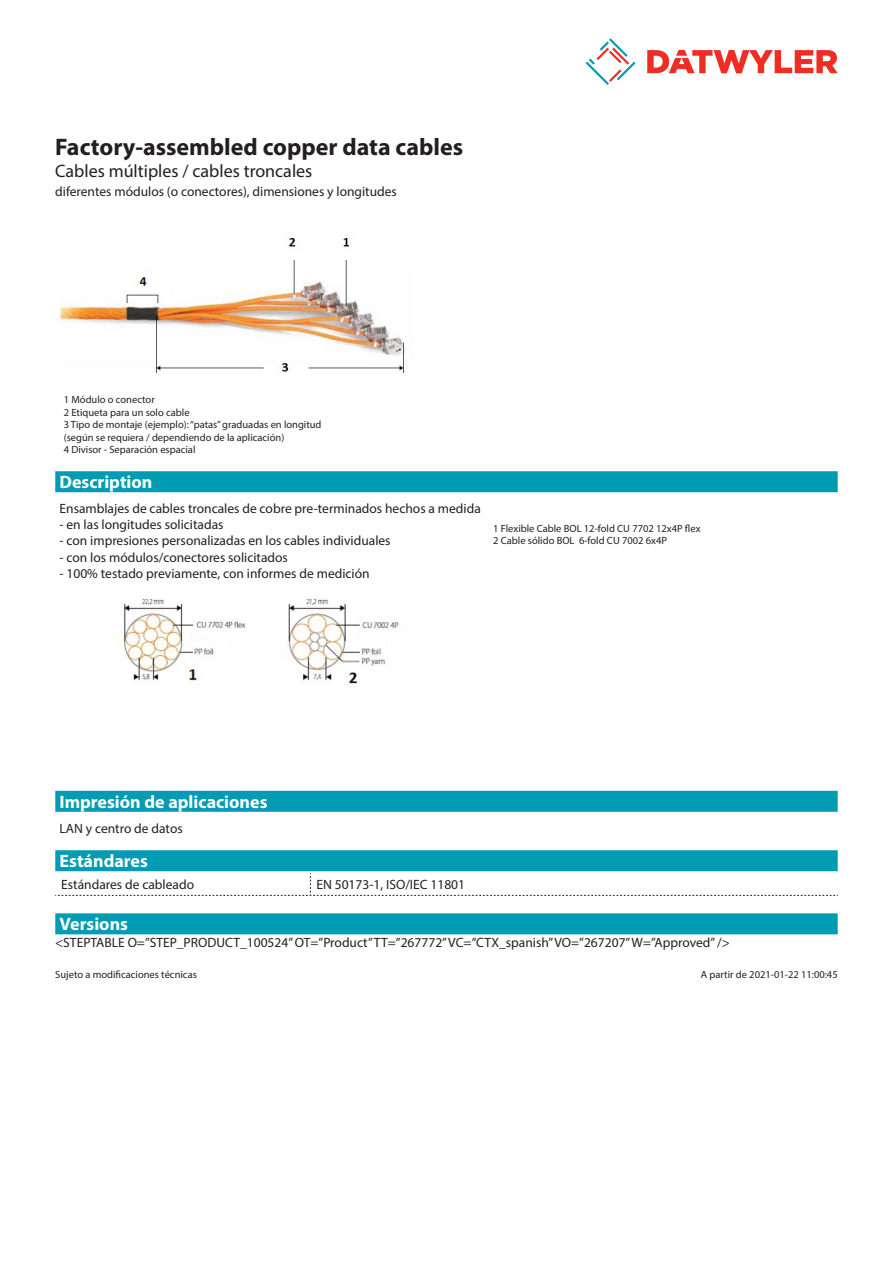
<style>
.page{position:relative;width:893px;height:1263px;background:#fff}
.page>*{position:absolute;margin:0;border:0;box-sizing:border-box;transform-origin:0 0}
.Product_Head{font:700 24px "Myriad Pro";color:#231f20}
.Standard_Head_Proper{font:700 18px "Myriad Pro";color:#fff}
.SubHead{font:18px "Myriad Pro";color:#231f20}
.Standard_text{font:13.5px "Myriad Pro";color:#231f20}
.myriad_light_propert{font:13.5px "Myriad Pro";color:#231f20}
.imagetext{font:10.5px/12.6px "Myriad Pro";color:#231f20}
.Footnote{font:10.5px "Myriad Pro";color:#231f20}
</style>
<div class="page">
<svg style="left:586px;top:38px;width:49px;height:47px"></svg>
<svg style="left:647px;top:50px;width:191px;height:23px"></svg>
<div style="left:55px;top:850px;width:783px;height:21px;background:#009cb3"></div>
<svg style="left:55px;top:873px;width:783px;height:23px"></svg>
<img style="left:59px;top:235px;width:346px;height:138px">
<div style="left:55px;top:913px;width:783px;height:21px;background:#009cb3"></div>
<div style="left:55px;top:471px;width:783px;height:21px;background:#009cb3"></div>
<div style="left:55px;top:791px;width:783px;height:21px;background:#009cb3"></div>
<img style="left:124px;top:598px;width:275px;height:86px">
<p class="Product_Head" style="left:55px;top:131px;width:409px">Factory-assembled copper data cables</p>
<p class="SubHead" style="left:55px;top:160px;width:259px">Cables múltiples / cables troncales</p>
<p class="Standard_text" style="left:55px;top:183px;width:343px">diferentes módulos (o conectores), dimensiones y longitudes</p>
<p class="imagetext" style="left:64px;top:393px;width:259px">1 Módulo o conector<br>2 Etiqueta para un solo cable<br>3 Tipo de montaje (ejemplo): “patas” graduadas en longitud (según se requiera / dependiendo de la aplicación)<br>4 Divisor - Separación espacial</p>
<p class="Standard_Head_Proper" style="left:60px;top:470px;width:94px">Description</p>
<p class="Standard_text" style="left:60px;top:500px;width:423px">Ensamblajes de cables troncales de cobre pre-terminados hechos a medida</p>
<p class="Standard_text" style="left:60px;top:516px;width:165px">- en las longitudes solicitadas</p>
<p class="Standard_text" style="left:60px;top:532px;width:333px">- con impresiones personalizadas en los cables individuales</p>
<p class="Standard_text" style="left:60px;top:549px;width:230px">- con los módulos/conectores solicitados</p>
<p class="Standard_text" style="left:60px;top:565px;width:312px">- 100% testado previamente, con informes de medición</p>
<p class="imagetext" style="left:493px;top:522px;width:209px">1 Flexible Cable BOL 12-fold CU 7702 12x4P flex<br>2 Cable sólido BOL 6-fold CU 7002 6x4P</p>
<p class="Standard_Head_Proper" style="left:60px;top:790px;width:209px">Impresión de aplicaciones</p>
<p class="Standard_text" style="left:60px;top:820px;width:125px">LAN y centro de datos</p>
<p class="Standard_Head_Proper" style="left:60px;top:849px;width:90px">Estándares</p>
<p class="myriad_light_propert" style="left:61px;top:876px;width:134px">Estándares de cableado</p>
<p class="myriad_light_propert" style="left:316px;top:876px;width:150px">EN 50173-1, ISO/IEC 11801</p>
<p class="Standard_Head_Proper" style="left:60px;top:912px;width:70px">Versions</p>
<p class="Standard_text" style="left:55px;top:934px;width:676px">&lt;STEPTABLE O=”STEP_PRODUCT_100524” OT=”Product” TT=”267772” VC=”CTX_spanish” VO=”267207” W=”Approved” /&gt;</p>
<p class="Footnote" style="left:55px;top:968px;width:143px">Sujeto a modificaciones técnicas</p>
<p class="Footnote" style="left:701px;top:968px;width:138px">A partir de 2021-01-22 11:00:45</p>
</div>
